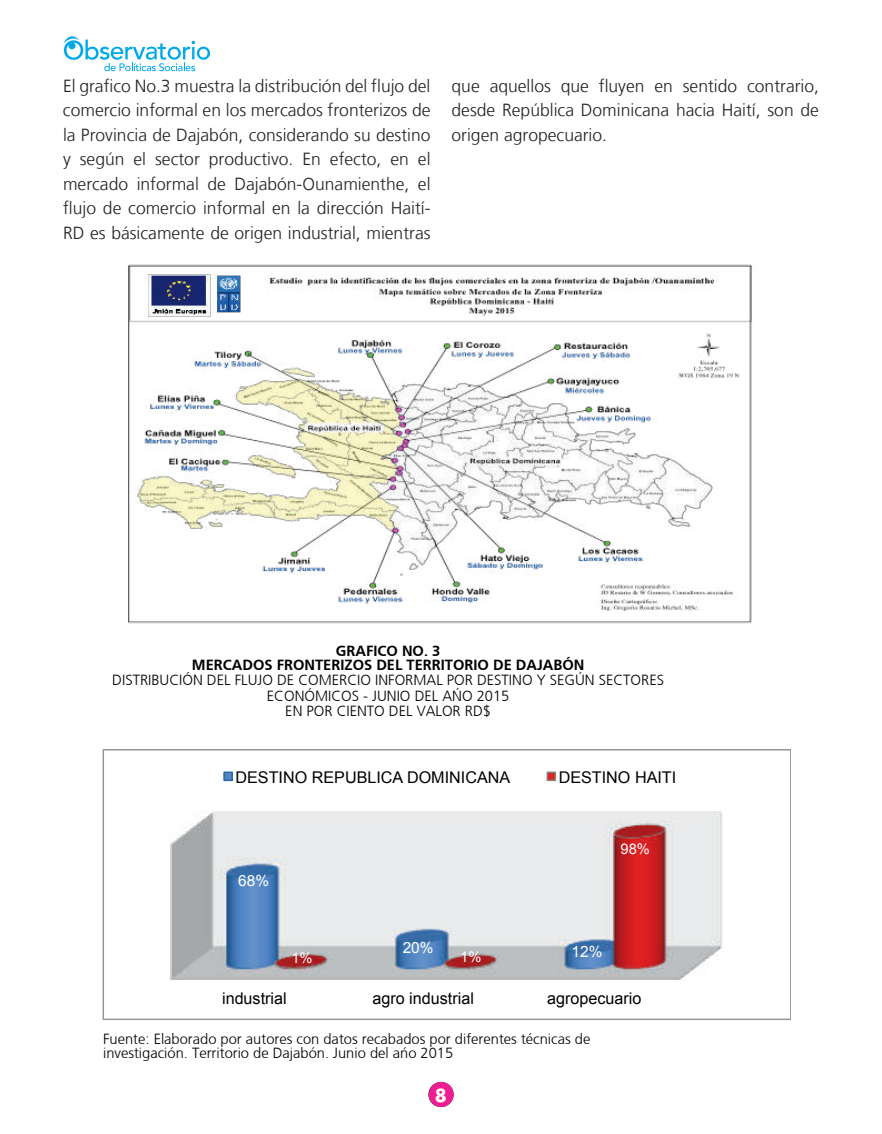
<style>
.page{position:relative;width:882px;height:1134px;background:#fff}
.page>*{position:absolute;margin:0;border:0;box-sizing:border-box;transform-origin:0 0}
.t1{font:300 17.5px/24.5px "Frutiger LT";color:#231f20;text-align:justify}
.t2{font:700 17.5px "Futura LT";color:#fff}
.t3{font:16.1px "Arial";color:#000}
.t4{font:15.4px "Arial";color:#fff}
.t5{font:300 14.7px/16.1px "Frutiger CE";color:#000;text-align:center}
.t6{font:700 14.7px/14.7px "Frutiger CE";color:#000;text-align:center}
.t7{font:14.7px "Arial";color:#fff}
</style>
<div class="page">
<svg style="left:428px;top:1082px;width:26px;height:25px"></svg>
<div style="left:429px;top:1082px;width:25px;height:25px;background:#ed1e91;border-radius:50%"></div>
<svg style="left:63px;top:36px;width:147px;height:35px"></svg>
<div style="left:68px;top:42px;width:7px;height:7px;background:#00a9ea;border-radius:50%"></div>
<img style="left:127px;top:264px;width:625px;height:360px">
<img style="left:169px;top:811px;width:554px;height:169px">
<div style="left:224px;top:772px;width:8px;height:8px;background:#5086c6"></div>
<div style="left:223px;top:772px;width:10px;height:9px;border:1px solid #2a68a3"></div>
<div style="left:547px;top:772px;width:8px;height:8px;background:#da2720"></div>
<div style="left:547px;top:772px;width:9px;height:9px;border:1px solid #848585"></div>
<div style="left:103px;top:750px;width:688px;height:270px;border:1px solid #949595"></div>
<p class="t1" style="left:63px;top:74px;width:369px">El grafico No.3 muestra la distribución del flujo del comercio informal en los mercados fronterizos de la Provincia de Dajabón, considerando su destino y según el sector productivo. En efecto, en el mercado informal de Dajabón-Ounamienthe, el flujo de comercio informal en la dirección Haití-RD es básicamente de origen industrial, mientras</p>
<p class="t1" style="left:452px;top:74px;width:369px">que aquellos que fluyen en sentido contrario, desde República Dominicana hacia Haití, son de origen agropecuario.</p>
<p class="t6" style="left:192px;top:643px;width:394px">GRAFICO NO. 3<br>MERCADOS FRONTERIZOS DEL TERRITORIO DE DAJABÓN</p>
<p class="t5" style="left:112px;top:672px;width:553px">DISTRIBUCIÓN DEL FLUJO DE COMERCIO INFORMAL POR DESTINO Y SEGÚN SECTORES<br>ECONÓMICOS - JUNIO DEL AÑŃO 2015</p>
<p class="t5" style="left:285px;top:703px;width:207px">EN POR CIENTO DEL VALOR RD$</p>
<p class="t3" style="left:236px;top:772px;width:276px">DESTINO REPUBLICA DOMINICANA</p>
<p class="t3" style="left:559px;top:772px;width:119px">DESTINO HAITI</p>
<p class="t4" style="left:238px;top:875px;width:32px">68%</p>
<p class="t7" style="left:621px;top:843px;width:31px">98%</p>
<p class="t4" style="left:403px;top:942px;width:32px">20%</p>
<p class="t4" style="left:572px;top:946px;width:32px">12%</p>
<p class="t7" style="left:291px;top:952px;width:23px">1%</p>
<p class="t7" style="left:460px;top:951px;width:23px">1%</p>
<p class="t3" style="left:222px;top:992px;width:66px">industrial</p>
<p class="t3" style="left:373px;top:992px;width:103px">agro industrial</p>
<p class="t3" style="left:547px;top:992px;width:96px">agropecuario</p>
<p class="t5" style="left:103px;top:1031px;width:489px;line-height:14.7px;text-align:left">Fuente: Elaborado por autores con datos recabados por diferentes técnicas de investigación. Territorio de Dajabón. Junio del añńo 2015</p>
<p class="t2" style="left:435px;top:1086px;width:14px">8</p>
</div>
